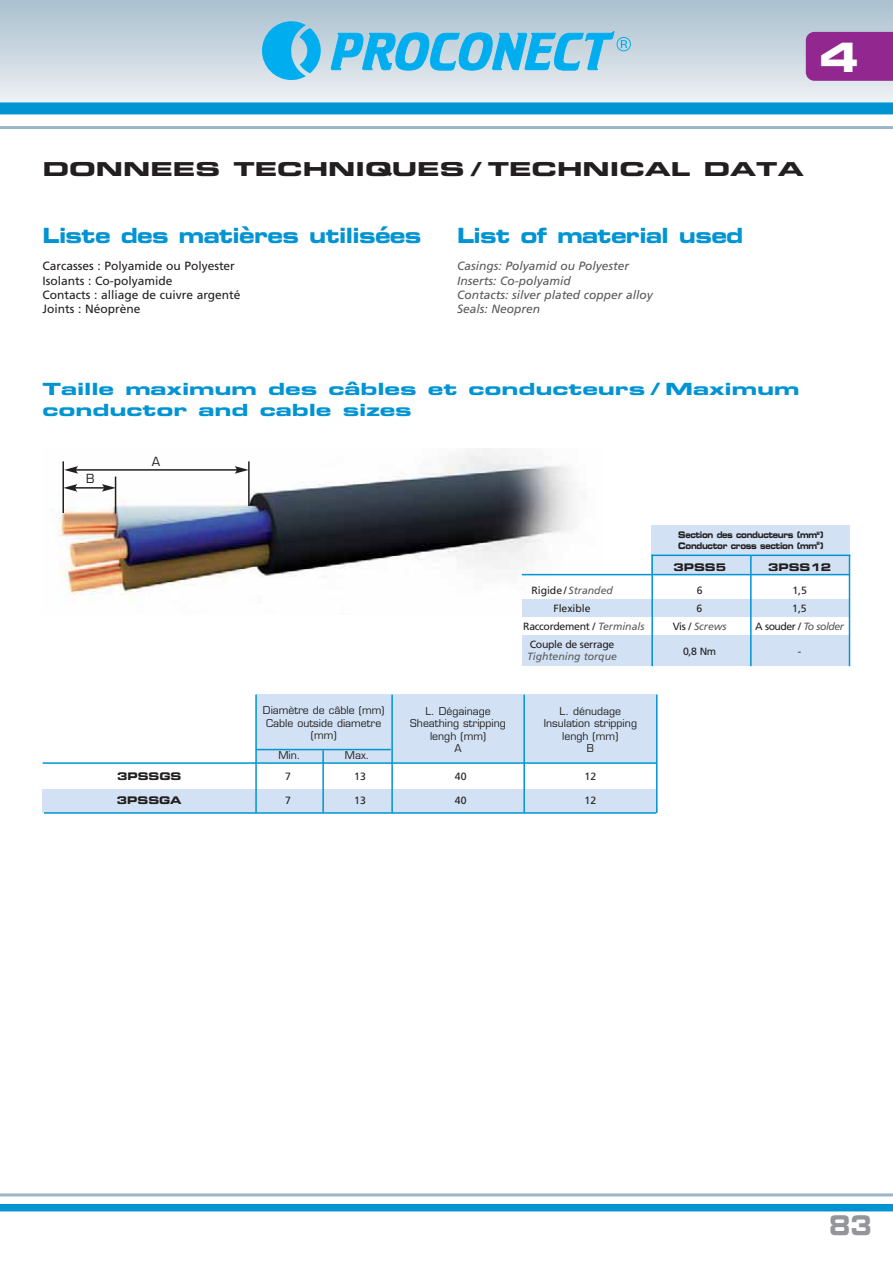
<style>
.page{position:relative;width:893px;height:1263px;background:#fff}
.page>*{position:absolute;margin:0;border:0;box-sizing:border-box;transform-origin:0 0}
.t1{font:40.5px "Eurostile LT Std Bold Ex 2";color:#fff}
.t2{font:27px "Eurostile LT Std Bold Ex 2";color:#939598;scale:.8 1}
.t3{font:21px "Eurostile LT Std Bold Ex 2";letter-spacing:-.03em;color:#0094d3}
.t4{font:19.2px "Eurostile LT Std Bold Ex 2";color:#231f20;scale:1.25 1}
.t5{font:16.8px/21px "Eurostile LT Std Bold Ex 2";letter-spacing:-.005em;color:#0094d3;scale:1.25 1}
.t6{font:12.3px "Eurostile LT Std";color:#231f20}
.t7{font:12px/14.4px "Frutiger";color:#231f20}
.t8{font:italic 12px/14.4px "Frutiger";color:#58595b}
.t9{font:10.5px/12.6px "Eurostile LT Std";color:#231f20;text-align:center}
.t10{font:10.5px "Frutiger";letter-spacing:-.03em;color:#231f20}
.t11{font:italic 10.5px "Frutiger";color:#58595b}
.t12{font:10.5px "Eurostile LT Std Bold Ex 2";letter-spacing:-.005em;color:#231f20}
.t13{font:10.5px "Frutiger";letter-spacing:-.005em;color:#231f20}
.t14{font:9px/10.8px "Eurostile LT Std Bold Ex 2";letter-spacing:-.05em;color:#231f20;scale:.8 1}
.s1{font-style:normal;color:#231f20}
.s2{font-style:italic;color:#58595b}
</style>
<div class="page">
<svg style="left:0;top:0;width:893px;height:115px;background:#c9d7e0"></svg>
<div style="left:806px;top:32px;width:87px;height:49px;background:#91278f"></div>
<hr style="left:0;top:1193px;width:893px;height:3px;background:#9bb7c7">
<hr style="left:0;top:126px;width:893px;height:3px;background:#9bb7c7">
<div style="left:0;top:1204px;width:893px;height:7px;background:#0094d3"></div>
<div style="left:0;top:102px;width:893px;height:12px;background:#0094d3"></div>
<svg style="left:262px;top:21px;width:59px;height:59px;background:#48bce9"></svg>
<svg style="left:331px;top:31px;width:300px;height:42px;background:#6ac3e7"></svg>
<img style="left:58px;top:449px;width:544px;height:152px">
<hr style="left:75px;top:487px;width:30px;height:2px;background:#231f20">
<svg style="left:64px;top:484px;width:13px;height:8px"></svg>
<svg style="left:102px;top:484px;width:13px;height:8px"></svg>
<hr style="left:75px;top:469px;width:162px;height:2px;background:#231f20">
<svg style="left:64px;top:466px;width:14px;height:8px"></svg>
<svg style="left:235px;top:466px;width:13px;height:8px"></svg>
<hr style="left:115px;top:476px;width:1px;height:37px;background:#231f20">
<hr style="left:62px;top:461px;width:2px;height:52px;background:#231f20">
<hr style="left:248px;top:461px;width:2px;height:45px;background:#231f20">
<div style="left:651px;top:525px;width:198px;height:49px;background:#d2e2f4"></div>
<div style="left:522px;top:600px;width:327px;height:17px;background:#d2e2f4"></div>
<div style="left:522px;top:635px;width:327px;height:31px;background:#d2e2f4"></div>
<hr style="left:522px;top:574px;width:327px;height:1px;background:#0094d3">
<hr style="left:651px;top:555px;width:199px;height:1px;background:#0094d3">
<hr style="left:651px;top:555px;width:2px;height:111px;background:#0094d3">
<hr style="left:750px;top:555px;width:2px;height:111px;background:#0094d3">
<hr style="left:849px;top:555px;width:1px;height:111px;background:#0094d3">
<div style="left:256px;top:694px;width:400px;height:68px;background:#d2e2f4"></div>
<div style="left:43px;top:789px;width:614px;height:23px;background:#d2e2f4"></div>
<hr style="left:44px;top:812px;width:612px;height:2px;background:#0094d3">
<hr style="left:43px;top:762px;width:613px;height:2px;background:#0094d3">
<hr style="left:255px;top:694px;width:2px;height:119px;background:#0094d3">
<hr style="left:656px;top:694px;width:2px;height:119px;background:#0094d3">
<hr style="left:391px;top:695px;width:2px;height:118px;background:#0094d3">
<hr style="left:523px;top:695px;width:2px;height:118px;background:#0094d3">
<hr style="left:322px;top:750px;width:2px;height:63px;background:#0094d3">
<hr style="left:256px;top:749px;width:135px;height:1px;background:#0094d3">
<h1 class="t1" style="left:819px;top:37px;width:42px">4</h1>
<h3 class="t4" style="left:43px;top:160px;width:610px">DONNEES TECHNIQUES / TECHNICAL DATA</h3>
<h3 class="t3" style="left:43px;top:225px;width:380px">Liste des matières utilisées</h3>
<p class="t7" style="left:43px;top:260px;width:200px">Carcasses : Polyamide ou Polyester<br>Isolants : Co-polyamide<br>Contacts : alliage de cuivre argenté<br>Joints : Néoprène</p>
<h3 class="t3" style="left:457px;top:225px;width:288px">List of material used</h3>
<p class="t8" style="left:457px;top:260px;width:197px">Casings: Polyamid ou Polyester<br>Inserts: Co-polyamid<br>Contacts: silver plated copper alloy<br>Seals: Neopren</p>
<h3 class="t5" style="left:43px;top:380px;width:607px">Taille maximum des câbles et conducteurs / Maximum conductor and cable sizes</h3>
<p class="t6" style="left:86px;top:473px;width:10px">B</p>
<p class="t6" style="left:152px;top:456px;width:10px">A</p>
<p class="t14" style="left:678px;top:530px;width:183px">Section des conducteurs (mm<sup>2</sup>)<br>Conductor cross section (mm<sup>2</sup>)</p>
<p class="t12" style="left:673px;top:562px;width:54px">3PSS5</p>
<p class="t12" style="left:768px;top:562px;width:65px">3PSS12</p>
<p class="t11" style="left:531px;top:586px;width:83px"><span class="s1">Rigide /</span> Stranded</p>
<p class="t10" style="left:697px;top:586px;width:7px">6</p>
<p class="t10" style="left:792px;top:586px;width:16px">1,5</p>
<p class="t13" style="left:553px;top:604px;width:39px">Flexible</p>
<p class="t10" style="left:697px;top:604px;width:7px">6</p>
<p class="t10" style="left:792px;top:604px;width:16px">1,5</p>
<p class="t10" style="left:523px;top:622px;width:123px">Raccordement / <span class="s2">Terminals</span></p>
<p class="t11" style="left:673px;top:622px;width:56px"><span class="s1">Vis /</span> Screws</p>
<p class="t10" style="left:755px;top:622px;width:90px">A souder / <span class="s2">To solder</span></p>
<p class="t10" style="left:530px;top:640px;width:86px">Couple de serrage</p>
<p class="t10" style="left:683px;top:647px;width:35px">0,8 Nm</p>
<p class="t10" style="left:798px;top:647px;width:5px">-</p>
<p class="t11" style="left:527px;top:653px;width:91px">Tightening torque</p>
<p class="t9" style="left:263px;top:704px;width:123px">Diamètre de câble (mm)<br>Cable outside diametre (mm)</p>
<p class="t9" style="left:410px;top:705px;width:97px">L. Dégainage<br>Sheathing stripping lengh (mm)<br>A</p>
<p class="t9" style="left:544px;top:705px;width:95px">L. dénudage<br>Insulation stripping lengh (mm)<br>B</p>
<p class="t9" style="left:278px;top:750px;width:24px">Min.</p>
<p class="t9" style="left:345px;top:750px;width:26px">Max.</p>
<p class="t12" style="left:117px;top:771px;width:66px">3PSSGS</p>
<p class="t10" style="left:285px;top:773px;width:7px">7</p>
<p class="t10" style="left:354px;top:773px;width:13px">13</p>
<p class="t10" style="left:455px;top:773px;width:13px">40</p>
<p class="t10" style="left:585px;top:773px;width:13px">12</p>
<p class="t12" style="left:117px;top:795px;width:66px">3PSSGA</p>
<p class="t10" style="left:285px;top:796px;width:7px">7</p>
<p class="t10" style="left:354px;top:796px;width:13px">13</p>
<p class="t10" style="left:455px;top:796px;width:13px">40</p>
<p class="t10" style="left:585px;top:796px;width:13px">12</p>
<h2 class="t2" style="left:829px;top:1212px;width:55px">83</h2>
</div>
